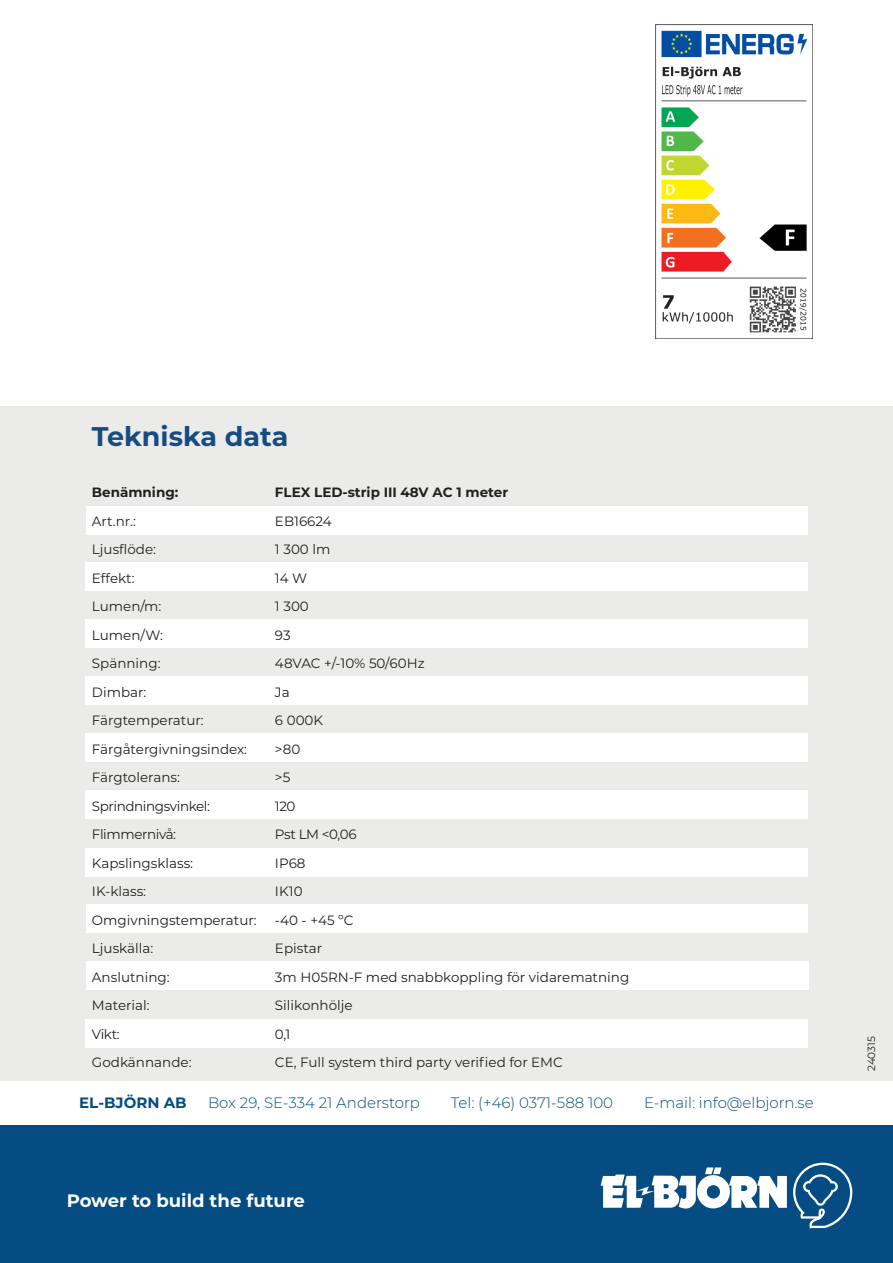
<style>
.page{position:relative;width:893px;height:1263px;background:#fff}
.page>*{position:absolute;margin:0;border:0;box-sizing:border-box;transform-origin:0 0}
.t1{font:700 27px "Montserrat";color:#174b82}
.t2{font:700 18px "Montserrat";color:#fff}
.t3{font:300 15px "Montserrat";color:#054c83}
.t4{font:700 15px "Montserrat";color:#054c83}
.t5{font:13.5px "Montserrat";color:#231f20}
.t6{font:700 13.5px "Montserrat";color:#231f20}
.t7{font:13.5px "Montserrat";letter-spacing:-.03em;color:#231f20}
.t8{font:10.5px "Montserrat";color:#231f20}
</style>
<div class="page">
<div style="left:0;top:1126px;width:893px;height:137px;background:#054c83"></div>
<svg style="left:601px;top:1167px;width:186px;height:42px"></svg>
<svg style="left:793px;top:1163px;width:59px;height:65px"></svg>
<div style="left:0;top:406px;width:893px;height:674px;background:#ebebea"></div>
<div style="left:86px;top:506px;width:722px;height:28px;background:#fff"></div>
<div style="left:86px;top:563px;width:722px;height:28px;background:#fff"></div>
<div style="left:86px;top:619px;width:722px;height:29px;background:#fff"></div>
<div style="left:86px;top:676px;width:722px;height:29px;background:#fff"></div>
<div style="left:86px;top:733px;width:722px;height:29px;background:#fff"></div>
<div style="left:86px;top:790px;width:722px;height:28px;background:#fff"></div>
<div style="left:86px;top:904px;width:722px;height:29px;background:#fff"></div>
<div style="left:86px;top:848px;width:722px;height:29px;background:#fff"></div>
<div style="left:86px;top:962px;width:723px;height:28px;background:#fff"></div>
<div style="left:86px;top:1019px;width:722px;height:28px;background:#fff"></div>
<img style="left:656px;top:24px;width:157px;height:314px">
<p class="t1" style="left:92px;top:417px;width:198px">Tekniska data</p>
<p class="t6" style="left:92px;top:483px;width:88px">Benämning:</p>
<p class="t6" style="left:275px;top:483px;width:235px">FLEX LED-strip III 48V AC 1 meter</p>
<p class="t5" style="left:92px;top:511px;width:45px">Art.nr.:</p>
<p class="t5" style="left:275px;top:511px;width:58px">EB16624</p>
<p class="t5" style="left:92px;top:540px;width:66px">Ljusflöde:</p>
<p class="t5" style="left:275px;top:540px;width:57px">1 300 lm</p>
<p class="t5" style="left:92px;top:568px;width:44px">Effekt:</p>
<p class="t5" style="left:275px;top:568px;width:34px">14 W</p>
<p class="t5" style="left:92px;top:597px;width:71px">Lumen/m:</p>
<p class="t5" style="left:275px;top:597px;width:35px">1 300</p>
<p class="t5" style="left:92px;top:625px;width:73px">Lumen/W:</p>
<p class="t5" style="left:275px;top:625px;width:17px">93</p>
<p class="t5" style="left:92px;top:654px;width:70px">Spänning:</p>
<p class="t5" style="left:275px;top:654px;width:151px">48VAC +/-10% 50/60Hz</p>
<p class="t5" style="left:92px;top:682px;width:56px">Dimbar:</p>
<p class="t5" style="left:275px;top:682px;width:16px">Ja</p>
<p class="t5" style="left:92px;top:711px;width:113px">Färgtemperatur:</p>
<p class="t5" style="left:275px;top:711px;width:50px">6 000K</p>
<p class="t5" style="left:92px;top:739px;width:157px">Färgåtergivningsindex:</p>
<p class="t5" style="left:275px;top:739px;width:27px">&gt;80</p>
<p class="t5" style="left:92px;top:768px;width:90px">Färgtolerans:</p>
<p class="t5" style="left:275px;top:768px;width:17px">&gt;5</p>
<p class="t7" style="left:92px;top:796px;width:120px">Sprindningsvinkel:</p>
<p class="t5" style="left:275px;top:796px;width:22px">120</p>
<p class="t7" style="left:92px;top:825px;width:86px">Flimmernivå:</p>
<p class="t5" style="left:275px;top:825px;width:83px">Pst LM &lt;0,06</p>
<p class="t5" style="left:92px;top:853px;width:103px">Kapslingsklass:</p>
<p class="t5" style="left:275px;top:853px;width:32px">IP68</p>
<p class="t5" style="left:92px;top:882px;width:56px">IK-klass:</p>
<p class="t5" style="left:275px;top:882px;width:29px">IK10</p>
<p class="t5" style="left:92px;top:910px;width:166px">Omgivningstemperatur:</p>
<p class="t5" style="left:275px;top:910px;width:80px">-40 - +45 ºC</p>
<p class="t5" style="left:92px;top:939px;width:63px">Ljuskälla:</p>
<p class="t5" style="left:275px;top:939px;width:49px">Epistar</p>
<p class="t5" style="left:92px;top:967px;width:79px">Anslutning:</p>
<p class="t5" style="left:275px;top:967px;width:356px">3m H05RN-F med snabbkoppling för vidarematning</p>
<p class="t5" style="left:92px;top:996px;width:59px">Material:</p>
<p class="t5" style="left:275px;top:996px;width:79px">Silikonhölje</p>
<p class="t5" style="left:92px;top:1024px;width:29px">Vikt:</p>
<p class="t5" style="left:275px;top:1024px;width:17px">0,1</p>
<p class="t5" style="left:92px;top:1053px;width:101px">Godkännande:</p>
<p class="t5" style="left:275px;top:1053px;width:289px">CE, Full system third party verified for EMC</p>
<p class="t4" style="left:79px;top:1092px;width:109px">EL-BJÖRN AB</p>
<p class="t3" style="left:208px;top:1093px;width:213px">Box 29, SE-334 21 Anderstorp</p>
<p class="t3" style="left:451px;top:1093px;width:164px">Tel: (+46) 0371-588 100</p>
<p class="t3" style="left:644px;top:1093px;width:171px">E-mail: info@elbjorn.se</p>
<h2 class="t2" style="left:67px;top:1188px;width:240px">Power to build the future</h2>
<p class="t8" style="left:864px;top:1071px;width:37px;rotate:-90deg">240315</p>
</div>
